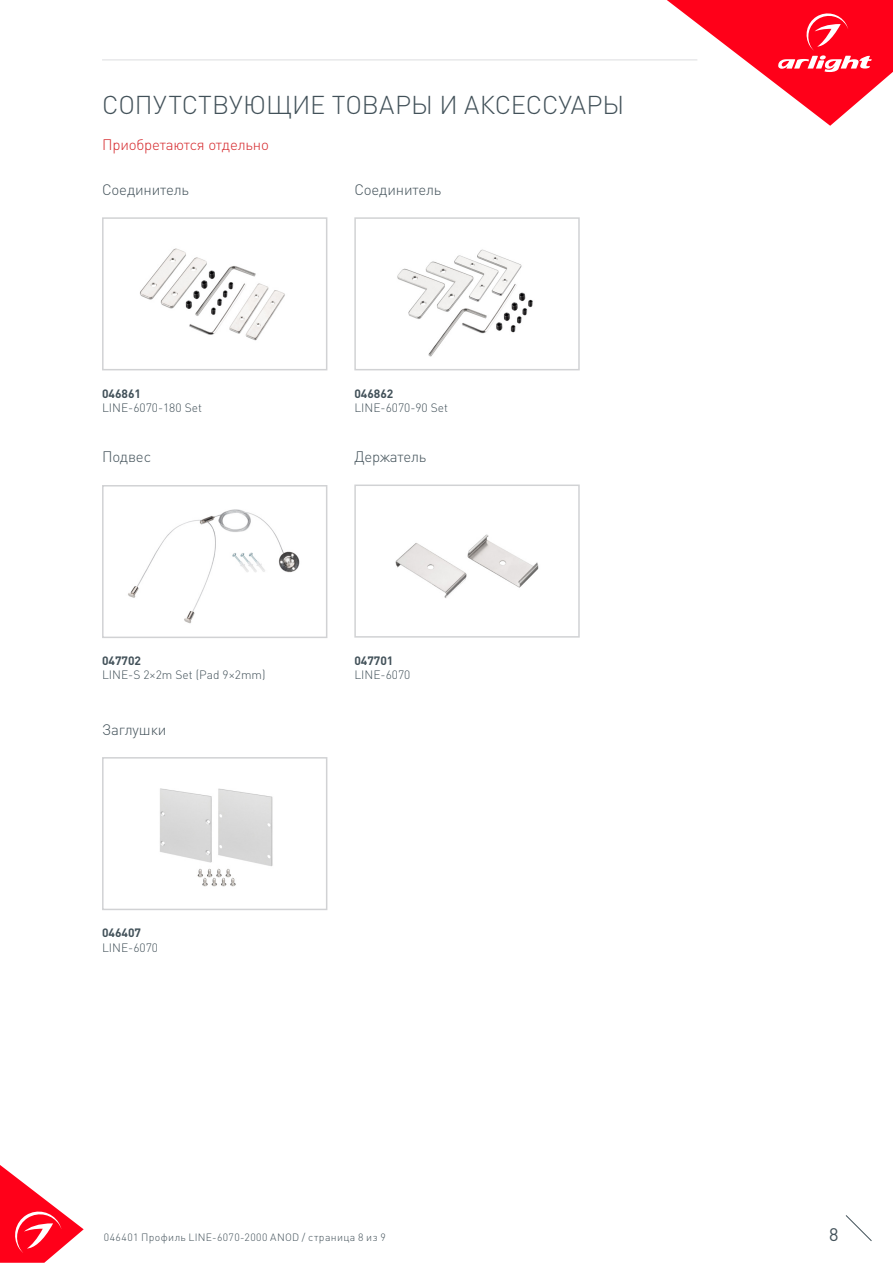
<style>
.page{position:relative;width:893px;height:1263px;background:#fff}
.page>*{position:absolute;margin:0;border:0;box-sizing:border-box;transform-origin:0 0}
.t1{font:300 25.5px "DIN Pro";color:#425159}
.t2{font:18px "DIN Pro";color:#425159}
.t3{font:300 15px "DIN Pro";letter-spacing:-.01em;color:#425159}
.t4{font:300 15px "DIN Pro";letter-spacing:-.01em;color:#d5262a}
.t5{font:300 12px "DIN Pro";color:#425159}
.t6{font:700 12px "DIN Pro";color:#425159}
.t7{font:300 10.5px "DIN Pro";letter-spacing:.04em;color:#425159}
</style>
<div class="page">
<svg style="left:667px;top:0;width:226px;height:126px"></svg>
<hr style="left:102px;top:60px;width:595px;height:1px;background:#dcdddf">
<svg style="left:0;top:1165px;width:84px;height:98px"></svg>
<svg style="left:845px;top:1215px;width:27px;height:26px"></svg>
<img style="left:140px;top:248px;width:145px;height:93px">
<div style="left:102px;top:217px;width:225px;height:153px;border:2px solid #d1d2d4"></div>
<img style="left:397px;top:249px;width:136px;height:108px">
<div style="left:354px;top:217px;width:226px;height:153px;border:2px solid #d1d2d4"></div>
<img style="left:128px;top:509px;width:172px;height:115px">
<div style="left:102px;top:485px;width:225px;height:153px;border:2px solid #d1d2d4"></div>
<img style="left:395px;top:534px;width:144px;height:64px">
<div style="left:354px;top:484px;width:226px;height:154px;border:2px solid #d1d2d4"></div>
<img style="left:160px;top:788px;width:113px;height:99px">
<div style="left:102px;top:757px;width:225px;height:153px;border:2px solid #d1d2d4"></div>
<p class="t1" style="left:102px;top:87px;width:524px">СОПУТСТВУЮЩИЕ ТОВАРЫ И АКСЕССУАРЫ</p>
<p class="t4" style="left:102px;top:134px;width:168px">Приобретаются отдельно</p>
<p class="t3" style="left:102px;top:179px;width:89px">Соединитель</p>
<p class="t3" style="left:354px;top:179px;width:89px">Соединитель</p>
<p class="t6" style="left:102px;top:385px;width:41px">046861</p>
<p class="t5" style="left:102px;top:399px;width:101px">LINE-6070-180 Set</p>
<p class="t3" style="left:102px;top:447px;width:51px">Подвес</p>
<p class="t6" style="left:102px;top:652px;width:41px">047702</p>
<p class="t5" style="left:102px;top:667px;width:165px">LINE-S 2×2m Set (Pad 9×2mm)</p>
<p class="t3" style="left:102px;top:719px;width:66px">Заглушки</p>
<p class="t6" style="left:102px;top:925px;width:41px">046407</p>
<p class="t5" style="left:102px;top:939px;width:57px">LINE-6070</p>
<p class="t6" style="left:354px;top:385px;width:41px">046862</p>
<p class="t5" style="left:354px;top:399px;width:95px">LINE-6070-90 Set</p>
<p class="t3" style="left:354px;top:447px;width:73px">Держатель</p>
<p class="t6" style="left:354px;top:652px;width:41px">047701</p>
<p class="t5" style="left:354px;top:667px;width:57px">LINE-6070</p>
<p class="t7" style="left:104px;top:1230px;width:283px">046401 Профиль LINE-6070-2000 ANOD / страница 8 из 9</p>
<h2 class="t2" style="left:829px;top:1222px;width:11px">8</h2>
</div>
